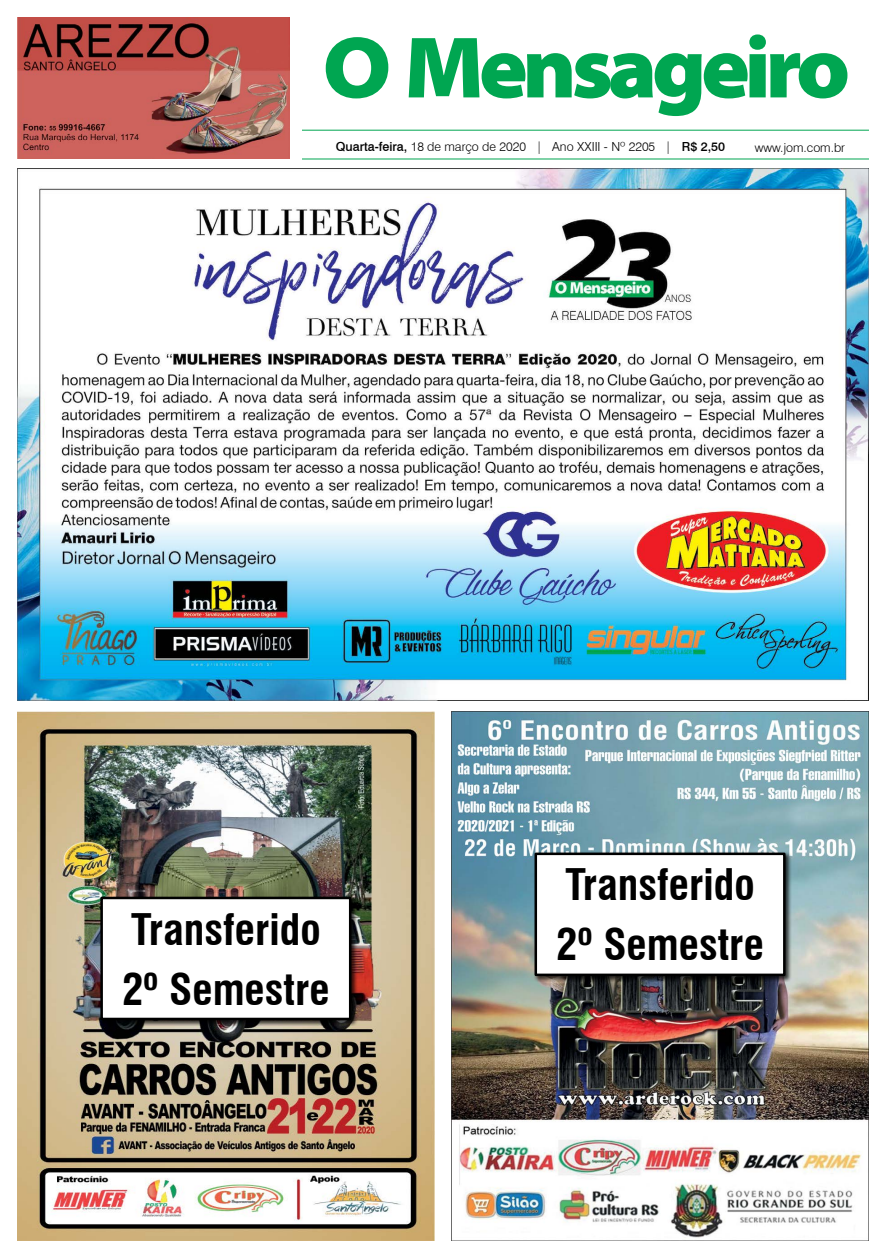
<style>
.page{position:relative;width:886px;height:1258px;background:#fff}
.page>*{position:absolute;margin:0;border:0;box-sizing:border-box;transform-origin:0 0}
.t1{font:900 semi-expanded 87.88px "Myriad Pro";letter-spacing:-.065em;color:#00a651}
.t2{font:700 condensed 42.5px/60px "Swiss 721 BT";color:#000}
.t3{font:300 12.5px "Swiss 721 BT";color:#000}
.s1{font-weight:500}
</style>
<div class="page">
<img style="left:18px;top:18px;width:271px;height:141px">
<hr style="left:303px;top:130px;width:565px;height:1px;background:#00a651">
<hr style="left:303px;top:159px;width:565px;height:1px;background:#00a651">
<img style="left:452px;top:712px;width:416px;height:526px">
<img style="left:18px;top:169px;width:850px;height:531px">
<img style="left:18px;top:712px;width:416px;height:528px">
<div style="left:533px;top:851px;width:259px;height:131px;background:#000;opacity:.75"></div>
<div style="left:536px;top:854px;width:248px;height:121px;background:#fff"></div>
<div style="left:534px;top:853px;width:251px;height:123px;border:2px solid #000"></div>
<div style="left:99px;top:895px;width:259px;height:131px;background:#000;opacity:.75"></div>
<div style="left:102px;top:898px;width:248px;height:121px;background:#fff"></div>
<div style="left:100px;top:897px;width:251px;height:123px;border:2px solid #000"></div>
<h1 class="t1" style="left:322px;top:8px;width:529px">O Mensageiro</h1>
<p class="t3" style="left:336px;top:139px;width:391px"><span class="s1">Quarta-feira,</span> 18 de março de 2020 | Ano XXIII - Nº 2205 | <span class="s1">R$ 2,50</span></p>
<p class="t3" style="left:755px;top:140px;width:92px">www.jom.com.br</p>
<h2 class="t2" style="left:122px;top:900px;width:209px">Transferido<br>2º Semestre</h2>
<h2 class="t2" style="left:556px;top:855px;width:209px">Transferido<br>2º Semestre</h2>
</div>
